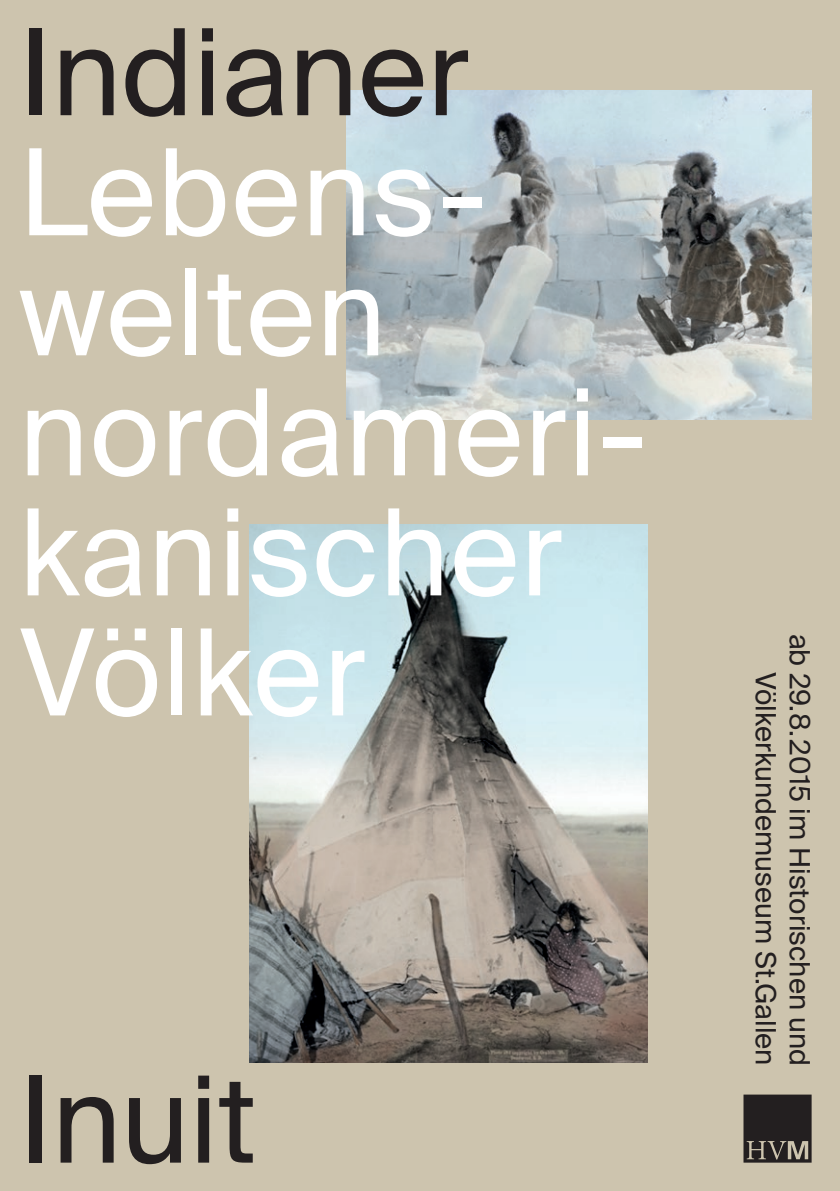
<style>
.page{position:relative;width:840px;height:1191px;background:#fff}
.page>*{position:absolute;margin:0;border:0;box-sizing:border-box;transform-origin:0 0}
.t1{font:120px "Suisse Intl";color:#231f20}
.t2{font:119.8px/120px "Suisse Intl";letter-spacing:.01em;color:#fff}
.t3{font:119.8px "Suisse Intl";color:#231f20}
.t4{font:28px/34px "Suisse Intl";color:#231f20;text-align:right}
</style>
<div class="page">
<div style="left:0;top:0;width:839px;height:1191px;background:#cdc4ae"></div>
<img style="left:249px;top:524px;width:397px;height:538px">
<img style="left:346px;top:91px;width:465px;height:329px">
<svg style="left:743px;top:1094px;width:68px;height:68px;background:#35302f"></svg>
<h2 class="t3" style="left:19px;top:3px;width:452px">Indianer</h2>
<h2 class="t2" style="left:19px;top:134px;width:618px">Lebens&shy;welten nordameri&shy;kanischer<br>Völker</h2>
<h1 class="t1" style="left:19px;top:1050px;width:239px">Inuit</h1>
<p class="t4" style="left:816px;top:633px;width:433px;rotate:90deg">ab 29.8.2015 im Historischen und<br>Völkerkundemuseum St.Gallen</p>
</div>
